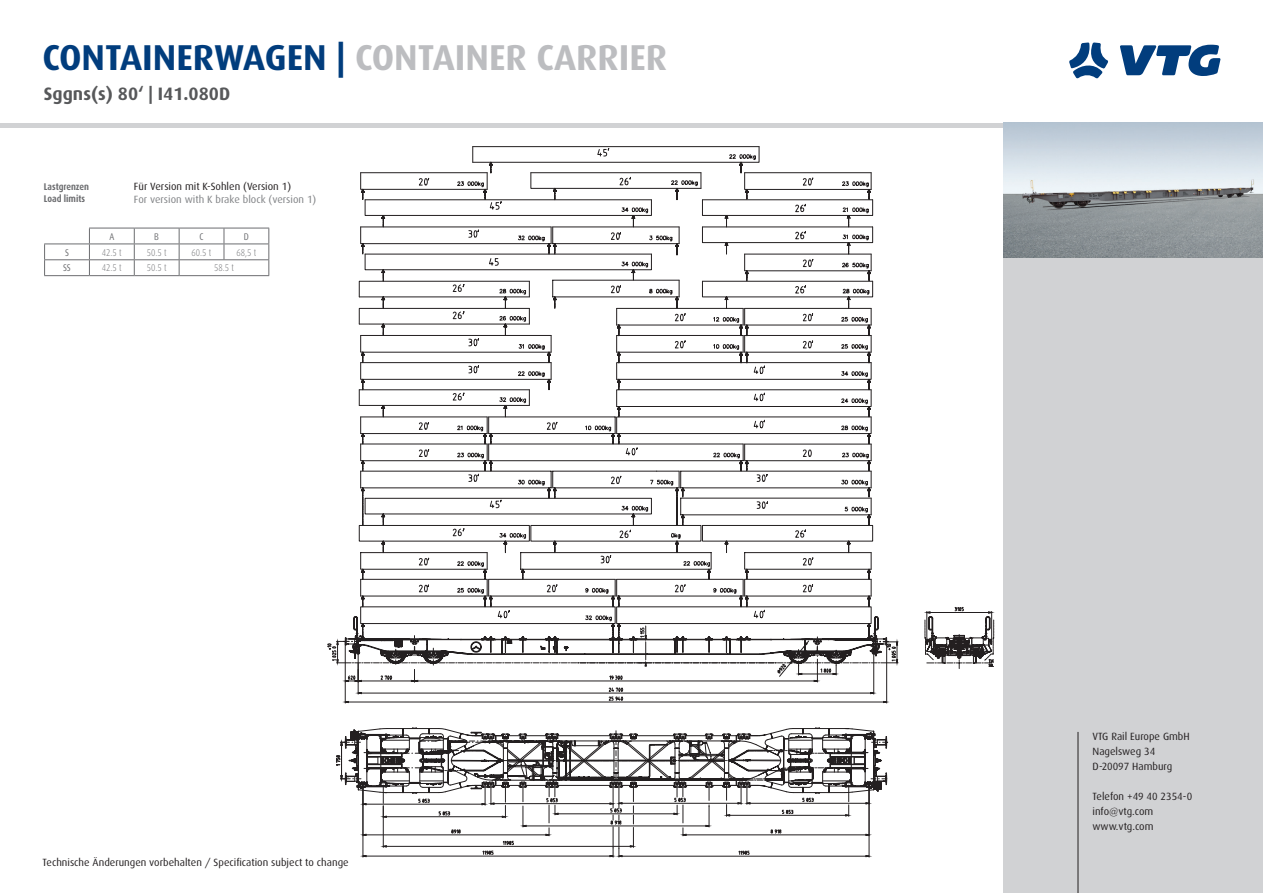
<style>
.page{position:relative;width:1263px;height:893px;background:#fff}
.page>*{position:absolute;margin:0;border:0;box-sizing:border-box;transform-origin:0 0}
.MAZ_Intro{font:700 36px "Dax";color:#bcbdc0}
.MAZ_Intro-2{font:700 18px "Dax";color:#57585a}
.MAZ_Intro-3{font:10.5px/15px "Dax";color:#231f20}
.MAZ_Intro-4{font:10.5px "Dax";color:#808285}
.text_tabelle{font:300 9.75px "Dax";color:#6c6d70;scale:.87 1}
.text_tabelle-2{font:700 9.75px "Dax";color:#6c6d70;scale:.87 1}
.titel_tabelle{font:9.75px "Dax";color:#6c6d70;scale:.87 1}
.s1{color:#013d7d}
</style>
<div class="page">
<div style="left:1003px;top:123px;width:260px;height:770px;background:#d1d2d4"></div>
<svg style="left:1069px;top:43px;width:39px;height:35px"></svg>
<svg style="left:1120px;top:45px;width:100px;height:31px"></svg>
<hr style="left:1077px;top:732px;width:1px;height:161px;background:#231f20">
<hr style="left:134px;top:228px;width:45px;height:1px;background:#6c6d70">
<hr style="left:179px;top:228px;width:45px;height:1px;background:#6c6d70">
<hr style="left:224px;top:228px;width:45px;height:1px;background:#6c6d70">
<hr style="left:134px;top:244px;width:45px;height:1px;background:#6c6d70">
<hr style="left:179px;top:244px;width:45px;height:1px;background:#6c6d70">
<hr style="left:224px;top:244px;width:45px;height:1px;background:#6c6d70">
<svg style="left:224px;top:228px;width:1px;height:31px"></svg>
<hr style="left:134px;top:259px;width:45px;height:1px;background:#6c6d70">
<hr style="left:179px;top:259px;width:45px;height:1px;background:#6c6d70">
<svg style="left:179px;top:228px;width:1px;height:47px"></svg>
<hr style="left:224px;top:259px;width:45px;height:1px;background:#6c6d70">
<svg style="left:268px;top:228px;width:1px;height:47px"></svg>
<hr style="left:89px;top:275px;width:45px;height:1px;background:#6c6d70">
<hr style="left:134px;top:275px;width:45px;height:1px;background:#6c6d70">
<hr style="left:179px;top:275px;width:45px;height:1px;background:#6c6d70">
<hr style="left:224px;top:275px;width:45px;height:1px;background:#6c6d70">
<hr style="left:44px;top:244px;width:45px;height:1px;background:#6c6d70">
<hr style="left:44px;top:259px;width:45px;height:1px;background:#6c6d70">
<svg style="left:44px;top:244px;width:1px;height:31px"></svg>
<hr style="left:44px;top:275px;width:45px;height:1px;background:#6c6d70">
<hr style="left:89px;top:228px;width:45px;height:1px;background:#6c6d70">
<svg style="left:89px;top:228px;width:1px;height:47px"></svg>
<svg style="left:134px;top:228px;width:1px;height:47px"></svg>
<hr style="left:89px;top:244px;width:45px;height:1px;background:#6c6d70">
<hr style="left:89px;top:259px;width:45px;height:1px;background:#6c6d70">
<svg style="left:327px;top:146px;width:667px;height:711px"></svg>
<hr style="left:0;top:123px;width:1263px;height:4px;background:#d1d2d4">
<img style="left:1003px;top:123px;width:260px;height:135px">
<p class="MAZ_Intro" style="left:43px;top:37px;width:626px"><span class="s1">CONTAINERWAGEN |</span> CONTAINER CARRIER</p>
<p class="MAZ_Intro-2" style="left:44px;top:83px;width:188px">Sggns(s) 80‘ | I41.080D</p>
<p class="text_tabelle-2" style="left:44px;top:181px;width:53px">Lastgrenzen</p>
<p class="text_tabelle-2" style="left:44px;top:193px;width:49px">Load limits</p>
<p class="MAZ_Intro-3" style="left:134px;top:179px;width:159px">Für Version mit K-Sohlen (Version 1)</p>
<p class="MAZ_Intro-4" style="left:134px;top:194px;width:184px">For version with K brake block (version 1)</p>
<p class="titel_tabelle" style="left:109px;top:231px;width:7px">A</p>
<p class="titel_tabelle" style="left:154px;top:231px;width:7px">B</p>
<p class="titel_tabelle" style="left:200px;top:231px;width:6px">C</p>
<p class="titel_tabelle" style="left:244px;top:231px;width:7px">D</p>
<p class="titel_tabelle" style="left:65px;top:247px;width:6px">S</p>
<p class="text_tabelle" style="left:102px;top:247px;width:24px">42.5 t</p>
<p class="text_tabelle" style="left:147px;top:247px;width:24px">50.5 t</p>
<p class="text_tabelle" style="left:192px;top:247px;width:24px">60.5 t</p>
<p class="text_tabelle" style="left:236px;top:247px;width:24px">68,5 t</p>
<p class="titel_tabelle" style="left:63px;top:262px;width:10px">SS</p>
<p class="text_tabelle" style="left:102px;top:262px;width:24px">42.5 t</p>
<p class="text_tabelle" style="left:147px;top:262px;width:24px">50.5 t</p>
<p class="text_tabelle" style="left:214px;top:262px;width:24px">58.5 t</p>
<p class="MAZ_Intro-3" style="left:43px;top:855px;width:308px">Technische Änderungen vorbehalten / Specification subject to change</p>
<p class="MAZ_Intro-3" style="left:1092px;top:729px;width:99px">VTG Rail Europe GmbH<br>Nagelsweg 34<br>D-20097 Hamburg</p>
<p class="MAZ_Intro-3" style="left:1092px;top:789px;width:101px">Telefon +49 40 2354-0 info@vtg.com www.vtg.com</p>
</div>
